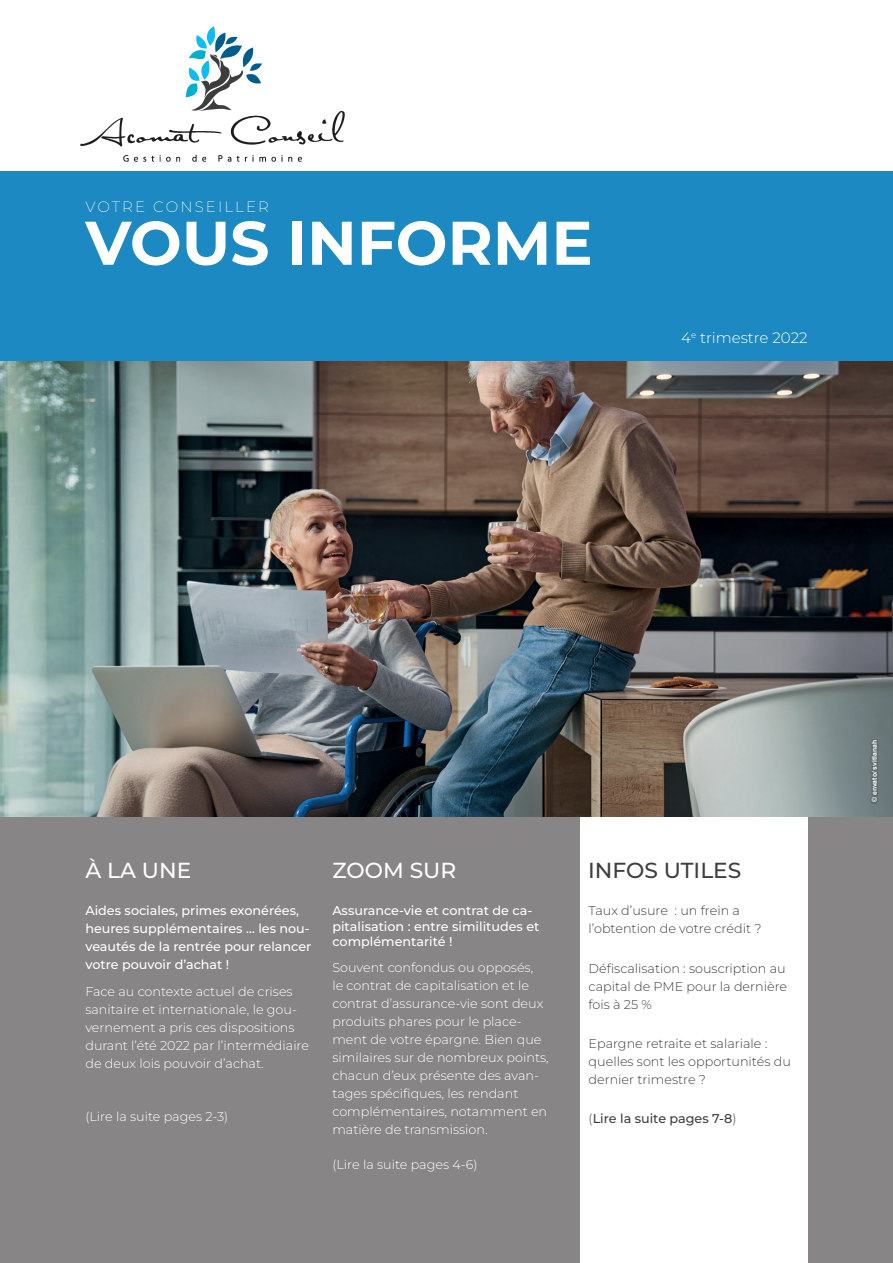
<style>
.page{position:relative;width:893px;height:1263px;background:#fff}
.page>*{position:absolute;margin:0;border:0;box-sizing:border-box;transform-origin:0 0}
.t1{font:700 61.5px "Montserrat";color:#fff}
.t2{font:500 21.75px "Montserrat";color:#fff}
.t3{font:500 21.75px "Montserrat";color:#3e3e3f}
.t4{font:200 15px "Montserrat";letter-spacing:.14em;color:#fff}
.t5{font:300 15px "Montserrat";color:#fff}
.t6{font:300 12.75px/18px "Montserrat";color:#fff}
.t7{font:500 12.75px/18px "Montserrat";color:#fff}
.t8{font:300 12.75px/18px "Montserrat";color:#3e3e3f}
.t9{font:500 12.75px "Montserrat";color:#3e3e3f}
.t10{font:700 6.75px "Arial";color:#fff}
.s1{font-weight:300}
</style>
<div class="page">
<img style="left:0;top:361px;width:893px;height:456px">
<div style="left:0;top:171px;width:893px;height:190px;background:#1d89c2"></div>
<div style="left:0;top:817px;width:893px;height:446px;background:#888586"></div>
<div style="left:580px;top:817px;width:228px;height:132px;background:#fff"></div>
<div style="left:580px;top:903px;width:228px;height:360px;background:#fff"></div>
<div style="left:870px;top:738px;width:9px;height:66px;background:#5e696c"></div>
<img style="left:80px;top:26px;width:265px;height:136px">
<p class="t4" style="left:85px;top:197px;width:185px">VOTRE CONSEILLER</p>
<h1 class="t1" style="left:85px;top:199px;width:509px">VOUS INFORME</h1>
<p class="t5" style="left:681px;top:327px;width:128px">4<sup>e</sup> trimestre 2022</p>
<h2 class="t2" style="left:85px;top:856px;width:107px">À LA UNE</h2>
<p class="t7" style="left:85px;top:901px;width:227px">Aides sociales, primes exonérées, heures supplémentaires … les nou&shy;veautés de la rentrée pour relancer votre pouvoir d’achat !</p>
<p class="t6" style="left:85px;top:982px;width:225px">Face au contexte actuel de crises sanitaire et internationale, le gou&shy;vernement a pris ces dispositions durant l’été 2022 par l’intermédiaire de deux lois pouvoir d’achat.</p>
<p class="t6" style="left:85px;top:1107px;width:144px">(Lire la suite pages 2-3)</p>
<h2 class="t2" style="left:332px;top:856px;width:125px">ZOOM SUR</h2>
<p class="t7" style="left:332px;top:903px;width:209px;line-height:15.3px">Assurance-vie et contrat de ca&shy;pitalisation : entre similitudes et complémentarité !</p>
<p class="t6" style="left:332px;top:958px;width:218px">Souvent confondus ou opposés,<br>le contrat de capitalisation et le contrat d’assurance-vie sont deux produits phares pour le place&shy;ment de votre épargne. Bien que similaires sur de nombreux points, chacun d’eux présente des avan&shy;tages spécifiques, les rendant complémentaires, notamment en matière de transmission.</p>
<p class="t6" style="left:332px;top:1155px;width:147px">(Lire la suite pages 4-6)</p>
<h2 class="t3" style="left:588px;top:856px;width:155px">INFOS UTILES</h2>
<p class="t8" style="left:589px;top:901px;width:174px">Taux d’usure : un frein a l’obtention de votre crédit ?</p>
<p class="t8" style="left:589px;top:959px;width:200px;text-align:justify">Défiscalisation : souscription au capital de PME pour la dernière fois à 25 %</p>
<p class="t8" style="left:589px;top:1034px;width:204px">Epargne retraite et salariale : quelles sont les opportunités du dernier trimestre ?</p>
<p class="t9" style="left:589px;top:1110px;width:149px"><span class="s1">(</span>Lire la suite pages 7-8<span class="s1">)</span></p>
<p class="t10" style="left:869px;top:802px;width:63px;rotate:-90deg">© envato/ svitlanah</p>
</div>
